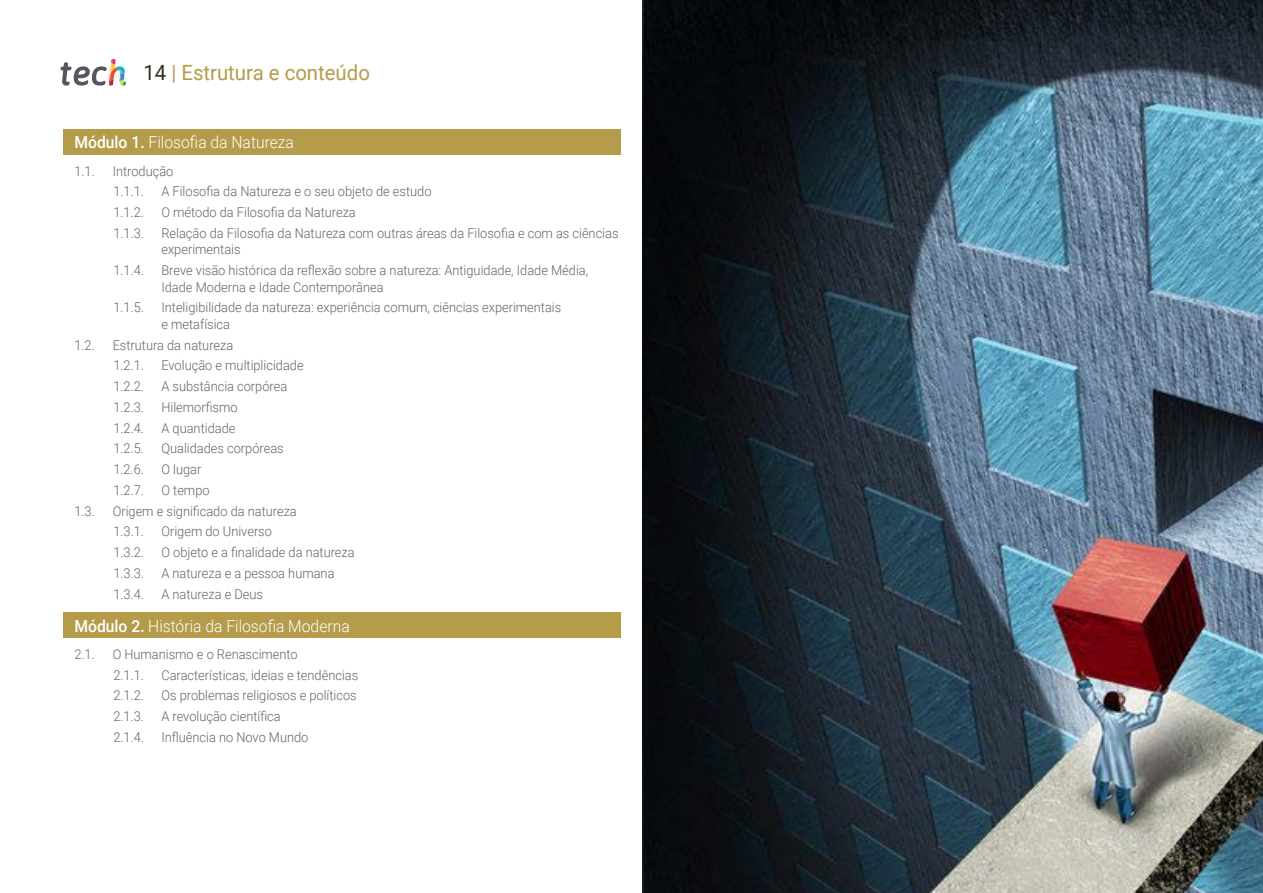
<style>
.page{position:relative;width:1263px;height:893px;background:#fff}
.page>*{position:absolute;margin:0;border:0;box-sizing:border-box;transform-origin:0 0}
.t1{font:21px "Roboto";color:#b49c4b}
.t2{font:300 16.5px "Roboto";color:#fff;scale:.95 1}
.t3{font:300 13.5px/20.7px "Roboto";color:#61646a;scale:.95 1}
.s1{color:#312e20}
.s2{font-weight:500}
</style>
<div class="page">
<svg style="left:61px;top:59px;width:65px;height:27px"></svg>
<img style="left:642px;top:0;width:621px;height:893px">
<div style="left:63px;top:130px;width:558px;height:25px;background:#b49c4b"></div>
<div style="left:63px;top:613px;width:558px;height:25px;background:#b49c4b"></div>
<h1 class="t1" style="left:144px;top:57px;width:228px"><span class="s1">14</span> | Estrutura e conteúdo</h1>
<p class="t2" style="left:74px;top:131px;width:233px"><span class="s2">Módulo 1.</span> Filosofia da Natureza</p>
<p class="t3" style="left:74px;top:160px;width:23px">1.1.</p>
<p class="t3" style="left:113px;top:160px;width:65px">Introdução<br>1.1.1.</p>
<p class="t3" style="left:161px;top:181px;width:286px">A Filosofia da Natureza e o seu objeto de estudo</p>
<p class="t3" style="left:113px;top:201px;width:34px">1.1.2.</p>
<p class="t3" style="left:161px;top:201px;width:206px">O método da Filosofia da Natureza</p>
<p class="t3" style="left:113px;top:222px;width:34px">1.1.3.</p>
<p class="t3" style="left:161px;top:224px;width:483px;line-height:16.5px">Relação da Filosofia da Natureza com outras áreas da Filosofia e com as ciências experimentais</p>
<p class="t3" style="left:113px;top:259px;width:34px">1.1.4.</p>
<p class="t3" style="left:161px;top:261px;width:451px;line-height:16.5px">Breve visão histórica da reflexão sobre a natureza: Antiguidade, Idade Média,<br>Idade Moderna e Idade Contemporânea</p>
<p class="t3" style="left:113px;top:297px;width:34px">1.1.5.</p>
<p class="t3" style="left:161px;top:299px;width:422px;line-height:16.5px">Inteligibilidade da natureza: experiência comum, ciências experimentais e metafísica</p>
<p class="t3" style="left:74px;top:334px;width:23px">1.2.</p>
<p class="t3" style="left:113px;top:334px;width:128px">Estrutura da natureza<br>1.2.1.</p>
<p class="t3" style="left:161px;top:355px;width:151px">Evolução e multiplicidade</p>
<p class="t3" style="left:113px;top:375px;width:34px">1.2.2.</p>
<p class="t3" style="left:161px;top:375px;width:134px">A substância corpórea</p>
<p class="t3" style="left:113px;top:396px;width:34px">1.2.3.</p>
<p class="t3" style="left:161px;top:396px;width:82px">Hilemorfismo</p>
<p class="t3" style="left:113px;top:417px;width:34px">1.2.4.</p>
<p class="t3" style="left:161px;top:417px;width:79px">A quantidade</p>
<p class="t3" style="left:113px;top:438px;width:34px">1.2.5.</p>
<p class="t3" style="left:161px;top:438px;width:130px">Qualidades corpóreas</p>
<p class="t3" style="left:113px;top:458px;width:34px">1.2.6.</p>
<p class="t3" style="left:161px;top:458px;width:44px">O lugar</p>
<p class="t3" style="left:113px;top:479px;width:34px">1.2.7.</p>
<p class="t3" style="left:161px;top:479px;width:52px">O tempo</p>
<p class="t3" style="left:74px;top:500px;width:23px">1.3.</p>
<p class="t3" style="left:113px;top:500px;width:195px">Origem e significado da natureza<br>1.3.1.</p>
<p class="t3" style="left:161px;top:521px;width:118px">Origem do Universo</p>
<p class="t3" style="left:113px;top:541px;width:34px">1.3.2.</p>
<p class="t3" style="left:161px;top:541px;width:205px">O objeto e a finalidade da natureza</p>
<p class="t3" style="left:113px;top:562px;width:34px">1.3.3.</p>
<p class="t3" style="left:161px;top:562px;width:184px">A natureza e a pessoa humana</p>
<p class="t3" style="left:113px;top:583px;width:34px">1.3.4.</p>
<p class="t3" style="left:161px;top:583px;width:108px">A natureza e Deus</p>
<p class="t2" style="left:74px;top:614px;width:291px"><span class="s2">Módulo 2.</span> História da Filosofia Moderna</p>
<p class="t3" style="left:74px;top:643px;width:23px">2.1.</p>
<p class="t3" style="left:113px;top:643px;width:196px">O Humanismo e o Renascimento<br>2.1.1.</p>
<p class="t3" style="left:161px;top:664px;width:209px">Características, ideias e tendências</p>
<p class="t3" style="left:113px;top:685px;width:34px">2.1.2.</p>
<p class="t3" style="left:161px;top:685px;width:207px">Os problemas religiosos e políticos</p>
<p class="t3" style="left:113px;top:705px;width:34px">2.1.3.</p>
<p class="t3" style="left:161px;top:705px;width:127px">A revolução científica</p>
<p class="t3" style="left:113px;top:726px;width:34px">2.1.4.</p>
<p class="t3" style="left:161px;top:726px;width:156px">Influência no Novo Mundo</p>
</div>
